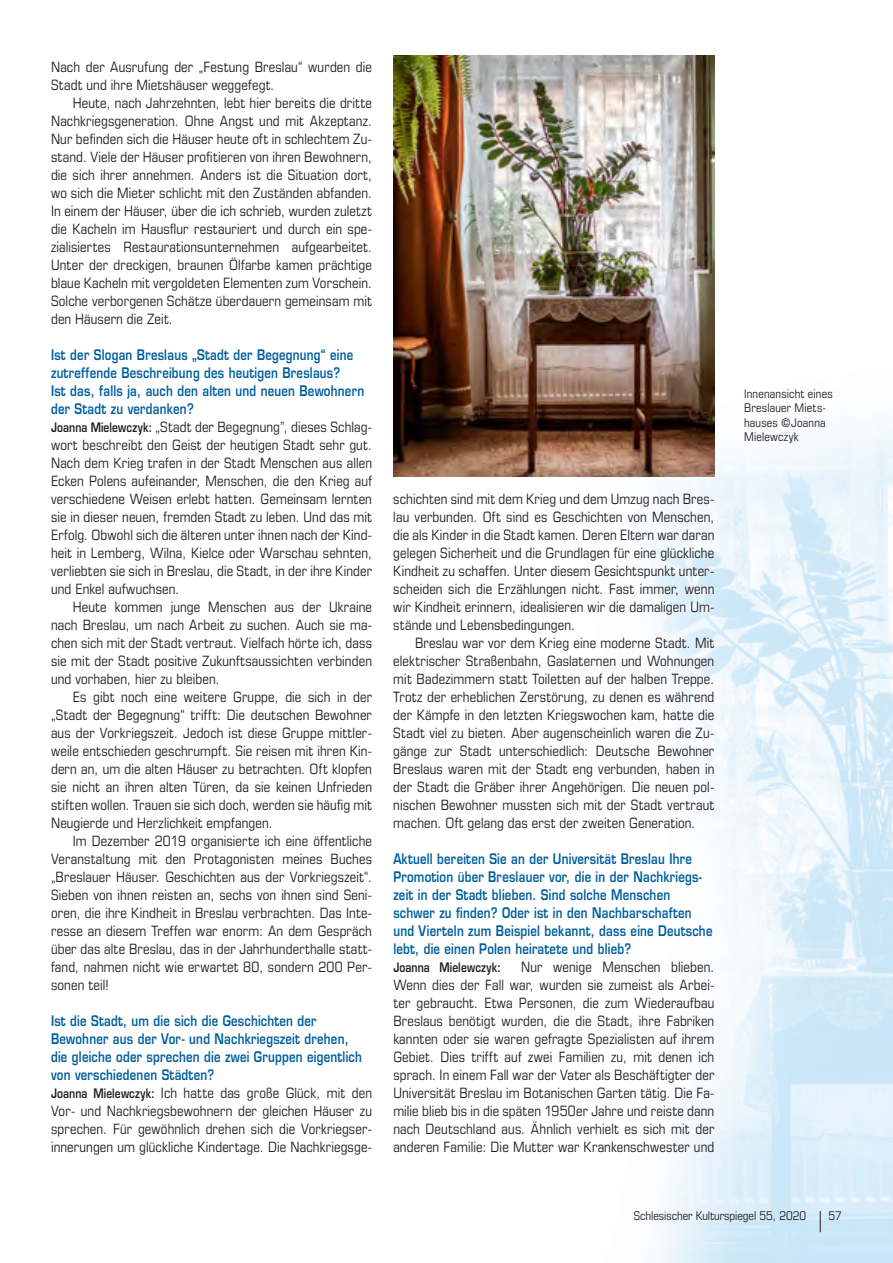
<style>
.page{position:relative;width:893px;height:1263px;background:#fff}
.page>*{position:absolute;margin:0;border:0;box-sizing:border-box;transform-origin:0 0}
.t1{font:condensed 14.25px/18px "Eurostile LTCE";letter-spacing:.01em;color:#231f20;text-align:justify}
.t2{font:600 14.25px/18px "Eurostile";letter-spacing:.02em;color:#015f9e;scale:.8 1}
.t3{font:600 12.75px "Eurostile";letter-spacing:.015em;color:#231f20;scale:.8 1}
.t4{font:condensed 12px/14.2px "Eurostile LTCE";letter-spacing:.015em;color:#231f20}
.s1{font-family:"Eurostile";font-weight:600;font-stretch:normal;font-size:12.75px}
</style>
<div class="page">
<img style="left:459px;top:340px;width:434px;height:923px">
<svg style="left:820px;top:1211px;width:1px;height:21px"></svg>
<img style="left:393px;top:55px;width:321px;height:421px">
<p class="t1" style="left:51px;top:58px;width:322px">Nach der Ausrufung der „Festung Breslau“ wurden die<br>Stadt und ihre Mietshäuser weggefegt.</p>
<p class="t1" style="left:51px;top:94px;width:323px;text-indent:22px">Heute, nach Jahrzehnten, lebt hier bereits die dritte Nachkriegsgeneration. Ohne Angst und mit Akzeptanz.<br>Nur befinden sich die Häuser heute oft in schlechtem Zu&shy;stand. Viele der Häuser profitieren von ihren Bewohnern, die sich ihrer annehmen. Anders ist die Situation dort, wo sich die Mieter schlicht mit den Zuständen abfanden.<br>In einem der Häuser, über die ich schrieb, wurden zuletzt die Kacheln im Hausflur restauriert und durch ein spe&shy;zialisiertes Restaurationsunternehmen aufgearbeitet.<br>Unter der dreckigen, braunen Ölfarbe kamen prächtige blaue Kacheln mit vergoldeten Elementen zum Vorschein.<br>Solche verborgenen Schätze überdauern gemeinsam mit den Häusern die Zeit.</p>
<p class="t2" style="left:51px;top:346px;width:393px">Ist der Slogan Breslaus „Stadt der Begegnung“ eine zutreffende Beschreibung des heutigen Breslaus?<br>Ist das, falls ja, auch den alten und neuen Bewohnern der Stadt zu verdanken?</p>
<p class="t1" style="left:51px;top:418px;width:323px"><span class="s1">Joanna Mielewczyk:</span> „Stadt der Begegnung”, dieses Schlag&shy;wort beschreibt den Geist der heutigen Stadt sehr gut.<br>Nach dem Krieg trafen in der Stadt Menschen aus allen Ecken Polens aufeinander, Menschen, die den Krieg auf verschiedene Weisen erlebt hatten. Gemeinsam lernten sie in dieser neuen, fremden Stadt zu leben. Und das mit Erfolg. Obwohl sich die älteren unter ihnen nach der Kind&shy;heit in Lemberg, Wilna, Kielce oder Warschau sehnten, verliebten sie sich in Breslau, die Stadt, in der ihre Kinder und Enkel aufwuchsen.</p>
<p class="t1" style="left:51px;top:598px;width:323px;text-indent:22px">Heute kommen junge Menschen aus der Ukraine nach Breslau, um nach Arbeit zu suchen. Auch sie ma&shy;chen sich mit der Stadt vertraut. Vielfach hörte ich, dass sie mit der Stadt positive Zukunftsaussichten verbinden und vorhaben, hier zu bleiben.</p>
<p class="t1" style="left:51px;top:688px;width:322px;text-indent:22px">Es gibt noch eine weitere Gruppe, die sich in der „Stadt der Begegnung“ trifft: Die deutschen Bewohner aus der Vorkriegszeit. Jedoch ist diese Gruppe mittler&shy;weile entschieden geschrumpft. Sie reisen mit ihren Kin&shy;dern an, um die alten Häuser zu betrachten. Oft klopfen sie nicht an ihren alten Türen, da sie keinen Unfrieden stiften wollen. Trauen sie sich doch, werden sie häufig mit Neugierde und Herzlichkeit empfangen.</p>
<p class="t1" style="left:51px;top:832px;width:323px;text-indent:22px">Im Dezember 2019 organisierte ich eine öffentliche Veranstaltung mit den Protagonisten meines Buches „Breslauer Häuser. Geschichten aus der Vorkriegszeit“.<br>Sieben von ihnen reisten an, sechs von ihnen sind Seni&shy;oren, die ihre Kindheit in Breslau verbrachten. Das Inte&shy;resse an diesem Treffen war enorm: An dem Gespräch über das alte Breslau, das in der Jahrhunderthalle statt&shy;fand, nahmen nicht wie erwartet 80, sondern 200 Per&shy;sonen teil!</p>
<p class="t2" style="left:51px;top:1012px;width:390px">Ist die Stadt, um die sich die Geschichten der Bewohner aus der Vor- und Nachkriegszeit drehen, die gleiche oder sprechen die zwei Gruppen eigentlich von verschiedenen Städten?</p>
<p class="t1" style="left:51px;top:1084px;width:323px"><span class="s1">Joanna Mielewczyk:</span> Ich hatte das große Glück, mit den Vor- und Nachkriegsbewohnern der gleichen Häuser zu sprechen. Für gewöhnlich drehen sich die Vorkriegser&shy;innerungen um glückliche Kindertage. Die Nachkriegsge-</p>
<p class="t1" style="left:393px;top:490px;width:323px">schichten sind mit dem Krieg und dem Umzug nach Bres&shy;lau verbunden. Oft sind es Geschichten von Menschen, die als Kinder in die Stadt kamen. Deren Eltern war daran gelegen Sicherheit und die Grundlagen für eine glückliche Kindheit zu schaffen. Unter diesem Gesichtspunkt unter&shy;scheiden sich die Erzählungen nicht. Fast immer, wenn wir Kindheit erinnern, idealisieren wir die damaligen Um&shy;stände und Lebensbedingungen.</p>
<p class="t1" style="left:393px;top:634px;width:323px;text-indent:22px">Breslau war vor dem Krieg eine moderne Stadt. Mit elektrischer Straßenbahn, Gaslaternen und Wohnungen mit Badezimmern statt Toiletten auf der halben Treppe.<br>Trotz der erheblichen Zerstörung, zu denen es während der Kämpfe in den letzten Kriegswochen kam, hatte die Stadt viel zu bieten. Aber augenscheinlich waren die Zu&shy;gänge zur Stadt unterschiedlich: Deutsche Bewohner Breslaus waren mit der Stadt eng verbunden, haben in der Stadt die Gräber ihrer Angehörigen. Die neuen pol&shy;nischen Bewohner mussten sich mit der Stadt vertraut machen. Oft gelang das erst der zweiten Generation.</p>
<p class="t2" style="left:393px;top:850px;width:400px">Aktuell bereiten Sie an der Universität Breslau Ihre Promotion über Breslauer vor, die in der Nachkriegs&shy;zeit in der Stadt blieben. Sind solche Menschen schwer zu finden? Oder ist in den Nachbarschaften und Vierteln zum Beispiel bekannt, dass eine Deutsche lebt, die einen Polen heiratete und blieb?</p>
<p class="t3" style="left:393px;top:959px;width:136px">Joanna Mielewczyk:</p>
<p class="t1" style="left:393px;top:958px;width:323px;text-indent:128px">Nur wenige Menschen blieben.<br>Wenn dies der Fall war, wurden sie zumeist als Arbei&shy;ter gebraucht. Etwa Personen, die zum Wiederaufbau Breslaus benötigt wurden, die die Stadt, ihre Fabriken kannten oder sie waren gefragte Spezialisten auf ihrem Gebiet. Dies trifft auf zwei Familien zu, mit denen ich sprach. In einem Fall war der Vater als Beschäftigter der Universität Breslau im Botanischen Garten tätig. Die Fa&shy;milie blieb bis in die späten 1950er Jahre und reiste dann nach Deutschland aus. Ähnlich verhielt es sich mit der anderen Familie: Die Mutter war Krankenschwester und</p>
<p class="t4" style="left:744px;top:387px;width:90px">Innenansicht eines<br>Breslauer Miets&shy;hauses ©Joanna<br>Mielewczyk</p>
<p class="t4" style="left:634px;top:1208px;width:174px">Schlesischer Kulturspiegel 55, 2020</p>
<p class="t4" style="left:829px;top:1209px;width:15px">57</p>
</div>
